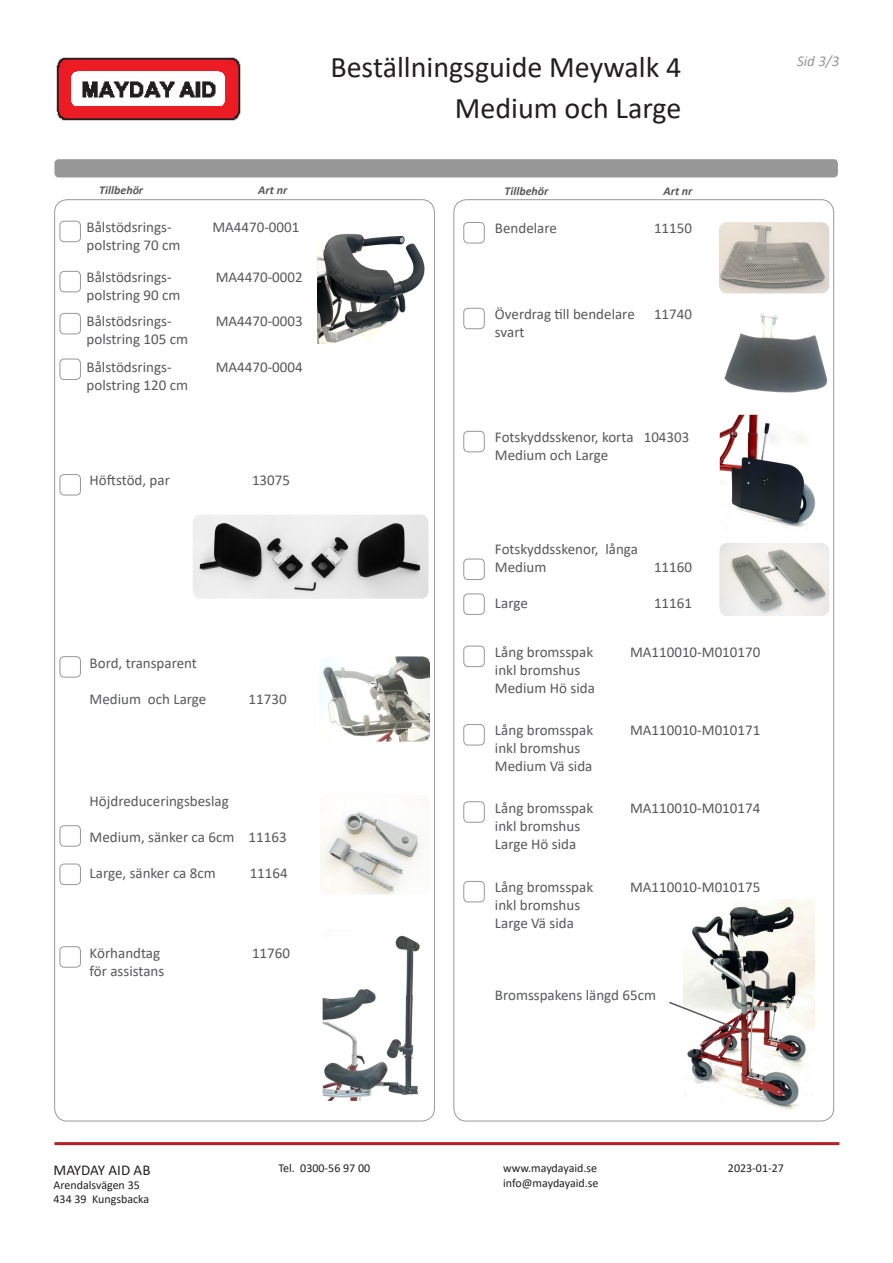
<style>
.page{position:relative;width:893px;height:1263px;background:#fff}
.page>*{position:absolute;margin:0;border:0;box-sizing:border-box;transform-origin:0 0}
.t1{font:30px "Calibri";color:#231f20}
.t2{font:15px "Calibri";color:#57585a}
.t3{font:15px "Calibri";color:#231f20}
.t4{font:italic 15px "Calibri";color:#989898}
.t5{font:12px/14.4px "Calibri";color:#231f20}
.t6{font:italic 700 12px "Calibri";color:#57585a}
</style>
<div class="page">
<img style="left:56px;top:57px;width:185px;height:64px">
<hr style="left:54px;top:1142px;width:785px;height:3px;background:#b51f23">
<div style="left:54px;top:159px;width:784px;height:18px;background:#989898;border-radius:4px"></div>
<div style="left:463px;top:559px;width:22px;height:21px;border:1px solid #989898;border-radius:4px"></div>
<img style="left:719px;top:543px;width:110px;height:73px">
<div style="left:463px;top:593px;width:22px;height:22px;border:1px solid #989898;border-radius:4px"></div>
<div style="left:463px;top:222px;width:22px;height:21px;border:1px solid #989898;border-radius:4px"></div>
<img style="left:719px;top:222px;width:110px;height:71px">
<div style="left:463px;top:308px;width:22px;height:21px;border:1px solid #989898;border-radius:4px"></div>
<img style="left:724px;top:313px;width:104px;height:80px">
<div style="left:463px;top:431px;width:22px;height:21px;border:1px solid #989898;border-radius:4px"></div>
<div style="left:60px;top:474px;width:21px;height:21px;border:1px solid #989898;border-radius:4px"></div>
<img style="left:193px;top:515px;width:235px;height:84px">
<div style="left:60px;top:656px;width:21px;height:21px;border:1px solid #989898;border-radius:4px"></div>
<img style="left:319px;top:656px;width:111px;height:85px">
<div style="left:60px;top:825px;width:21px;height:21px;border:1px solid #989898;border-radius:4px"></div>
<img style="left:320px;top:812px;width:101px;height:82px">
<div style="left:60px;top:864px;width:21px;height:21px;border:1px solid #989898;border-radius:4px"></div>
<div style="left:60px;top:946px;width:21px;height:21px;border:1px solid #989898;border-radius:4px"></div>
<img style="left:323px;top:935px;width:97px;height:166px">
<div style="left:60px;top:271px;width:21px;height:21px;border:1px solid #989898;border-radius:4px"></div>
<div style="left:60px;top:221px;width:21px;height:21px;border:1px solid #989898;border-radius:4px"></div>
<div style="left:60px;top:313px;width:21px;height:21px;border:1px solid #989898;border-radius:4px"></div>
<img style="left:318px;top:233px;width:107px;height:111px">
<div style="left:60px;top:359px;width:21px;height:21px;border:1px solid #989898;border-radius:4px"></div>
<div style="left:463px;top:646px;width:22px;height:21px;border:1px solid #989898;border-radius:4px"></div>
<div style="left:463px;top:724px;width:22px;height:21px;border:1px solid #989898;border-radius:4px"></div>
<div style="left:463px;top:801px;width:22px;height:22px;border:1px solid #989898;border-radius:4px"></div>
<div style="left:463px;top:881px;width:22px;height:21px;border:1px solid #989898;border-radius:4px"></div>
<img style="left:684px;top:899px;width:130px;height:211px">
<svg style="left:669px;top:1000px;width:82px;height:35px"></svg>
<img style="left:720px;top:415px;width:96px;height:115px">
<h1 class="t1" style="left:330px;top:46px;width:353px">Beställningsguide Meywalk 4</h1>
<h1 class="t1" style="left:455px;top:87px;width:228px">Medium och Large</h1>
<p class="t6" style="left:99px;top:182px;width:45px">Tillbehör</p>
<p class="t6" style="left:258px;top:182px;width:30px">Art nr</p>
<p class="t6" style="left:504px;top:182px;width:45px">Tillbehör</p>
<p class="t6" style="left:663px;top:182px;width:30px">Art nr</p>
<p class="t2" style="left:87px;top:217px;width:87px">Bålstödsrings-</p>
<p class="t2" style="left:212px;top:217px;width:88px">MA4470-0001</p>
<p class="t2" style="left:87px;top:235px;width:95px">polstring 70 cm</p>
<p class="t2" style="left:87px;top:267px;width:87px">Bålstödsrings-</p>
<p class="t2" style="left:216px;top:267px;width:88px">MA4470-0002</p>
<p class="t2" style="left:87px;top:285px;width:95px">polstring 90 cm</p>
<p class="t2" style="left:87px;top:311px;width:87px">Bålstödsrings-</p>
<p class="t2" style="left:216px;top:311px;width:88px">MA4470-0003</p>
<p class="t2" style="left:87px;top:329px;width:103px">polstring 105 cm</p>
<p class="t2" style="left:87px;top:356px;width:87px">Bålstödsrings-</p>
<p class="t2" style="left:216px;top:356px;width:88px">MA4470-0004</p>
<p class="t2" style="left:87px;top:374px;width:103px">polstring 120 cm</p>
<p class="t2" style="left:90px;top:470px;width:82px">Höftstöd, par</p>
<p class="t2" style="left:252px;top:470px;width:40px">13075</p>
<p class="t2" style="left:90px;top:652px;width:109px">Bord, transparent</p>
<p class="t2" style="left:90px;top:688px;width:118px">Medium och Large</p>
<p class="t2" style="left:249px;top:688px;width:40px">11730</p>
<p class="t2" style="left:90px;top:790px;width:141px">Höjdreduceringsbeslag</p>
<p class="t2" style="left:90px;top:826px;width:199px">Medium, sänker ca 6cm 11163</p>
<p class="t2" style="left:90px;top:862px;width:128px">Large, sänker ca 8cm</p>
<p class="t2" style="left:250px;top:862px;width:40px">11164</p>
<p class="t2" style="left:90px;top:942px;width:72px">Körhandtag</p>
<p class="t2" style="left:252px;top:942px;width:40px">11760</p>
<p class="t2" style="left:90px;top:960px;width:76px">för assistans</p>
<p class="t2" style="left:495px;top:218px;width:63px">Bendelare</p>
<p class="t2" style="left:654px;top:218px;width:40px">11150</p>
<p class="t2" style="left:495px;top:304px;width:141px">Överdrag till bendelare</p>
<p class="t2" style="left:654px;top:304px;width:40px">11740</p>
<p class="t2" style="left:495px;top:322px;width:31px">svart</p>
<p class="t2" style="left:495px;top:427px;width:196px">Fotskyddsskenor, korta 104303</p>
<p class="t2" style="left:495px;top:445px;width:115px">Medium och Large</p>
<p class="t2" style="left:495px;top:538px;width:144px">Fotskyddsskenor, långa</p>
<p class="t2" style="left:495px;top:556px;width:53px">Medium</p>
<p class="t2" style="left:654px;top:556px;width:40px">11160</p>
<p class="t2" style="left:495px;top:592px;width:34px">Large</p>
<p class="t2" style="left:654px;top:592px;width:40px">11161</p>
<p class="t2" style="left:495px;top:642px;width:100px">Lång bromsspak</p>
<p class="t2" style="left:630px;top:642px;width:132px">MA110010-M010170</p>
<p class="t2" style="left:495px;top:660px;width:87px">inkl bromshus</p>
<p class="t2" style="left:495px;top:678px;width:101px">Medium Hö sida</p>
<p class="t2" style="left:495px;top:720px;width:100px">Lång bromsspak</p>
<p class="t2" style="left:630px;top:720px;width:132px">MA110010-M010171</p>
<p class="t2" style="left:495px;top:738px;width:87px">inkl bromshus</p>
<p class="t2" style="left:495px;top:756px;width:99px">Medium Vä sida</p>
<p class="t2" style="left:495px;top:797px;width:100px">Lång bromsspak</p>
<p class="t2" style="left:630px;top:797px;width:132px">MA110010-M010174</p>
<p class="t2" style="left:495px;top:815px;width:87px">inkl bromshus</p>
<p class="t2" style="left:495px;top:833px;width:83px">Large Hö sida</p>
<p class="t2" style="left:495px;top:877px;width:100px">Lång bromsspak</p>
<p class="t2" style="left:630px;top:877px;width:132px">MA110010-M010175</p>
<p class="t2" style="left:495px;top:895px;width:87px">inkl bromshus</p>
<p class="t2" style="left:495px;top:913px;width:80px">Large Vä sida</p>
<p class="t2" style="left:495px;top:985px;width:163px">Bromsspakens längd 65cm</p>
<p class="t4" style="left:797px;top:50px;width:44px">Sid 3/3</p>
<p class="t3" style="left:54px;top:1159px;width:98px">MAYDAY AID AB</p>
<p class="t5" style="left:54px;top:1177px;width:97px">Arendalsvägen 35<br>434 39 Kungsbacka</p>
<p class="t5" style="left:278px;top:1161px;width:93px">Tel. 0300-56 97 00</p>
<p class="t5" style="left:503px;top:1161px;width:97px">www.maydayaid.se info@maydayaid.se</p>
<p class="t5" style="left:728px;top:1161px;width:58px">2023-01-27</p>
</div>
